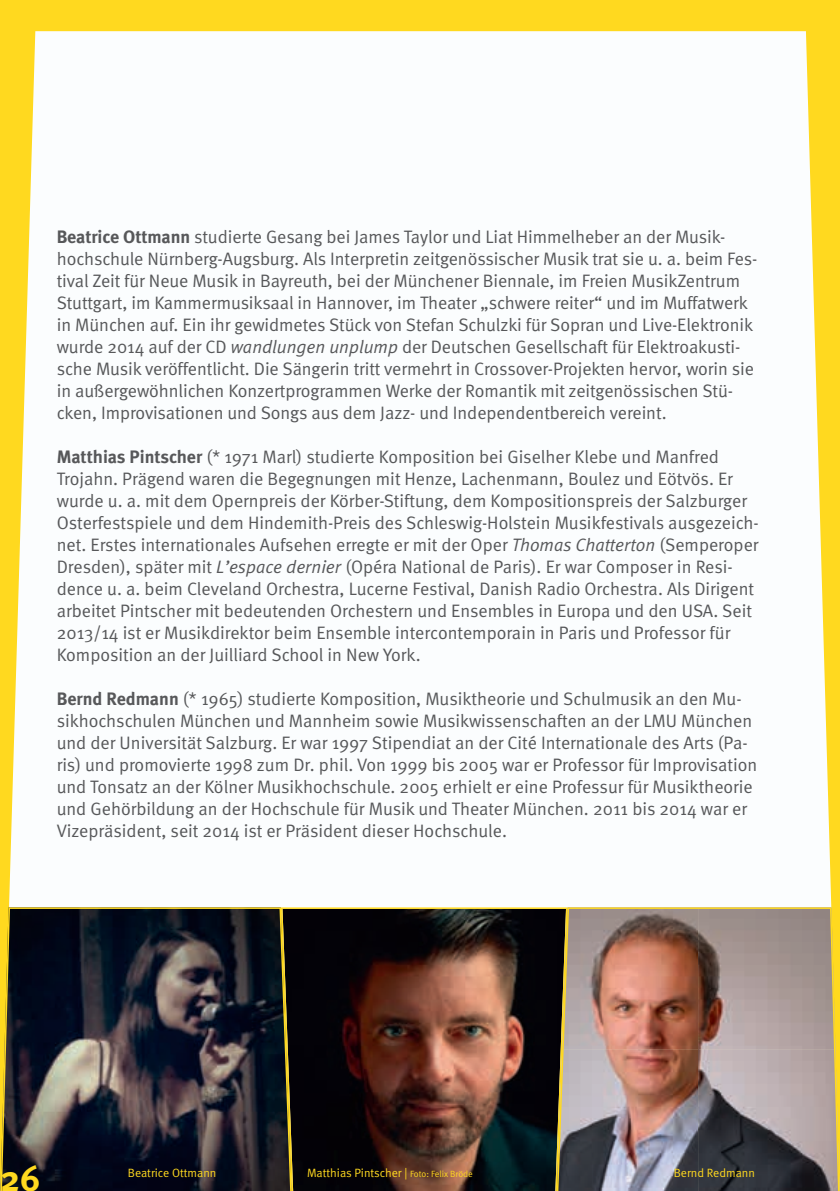
<style>
.page{position:relative;width:840px;height:1191px;background:#fff}
.page>*{position:absolute;margin:0;border:0;box-sizing:border-box;transform-origin:0 0}
.t1{font:700 36px "Meta";color:#ffd91f}
.t2{font:18px/22px "Meta Normal";letter-spacing:-.005em;color:#57585a}
.t3{font:12px "Meta Normal";color:#ffd91f}
.s1{font-family:"Meta";font-weight:700}
.s2{font-style:italic}
.s3{font-size:9px}
</style>
<div class="page">
<div style="left:0;top:0;width:839px;height:1191px;background:#ffd91f"></div>
<div style="left:9px;top:31px;width:823px;height:876px;background:#fbfdfe"></div>
<svg style="left:0;top:907px;width:281px;height:284px;background:#2e2d33"></svg>
<svg style="left:281px;top:907px;width:275px;height:284px;background:#3a261f"></svg>
<img style="left:556px;top:907px;width:283px;height:284px">
<p class="t2" style="left:57px;top:225px;width:701px"><span class="s1">Beatrice Ottmann</span> studierte Gesang bei James Taylor und Liat Himmelheber an der Musik&shy;hochschule Nürnberg-Augsburg. Als Interpretin zeitgenössischer Musik trat sie u. a. beim Fes&shy;tival Zeit für Neue Musik in Bayreuth, bei der Münchener Biennale, im Freien MusikZentrum Stuttgart, im Kammermusiksaal in Hannover, im Theater „schwere reiter“ und im Muffatwerk in München auf. Ein ihr gewidmetes Stück von Stefan Schulzki für Sopran und Live-Elektronik wurde 2014 auf der CD <span class="s2">wandlungen unplump</span> der Deutschen Gesellschaft für Elektroakusti&shy;sche Musik veröffentlicht. Die Sängerin tritt vermehrt in Crossover-Projekten hervor, worin sie in außergewöhnlichen Konzertprogrammen Werke der Romantik mit zeitgenössischen Stü&shy;cken, Improvisationen und Songs aus dem Jazz- und Independentbereich vereint.</p>
<p class="t2" style="left:57px;top:445px;width:703px"><span class="s1">Matthias Pintscher</span> (* 1971 Marl) studierte Komposition bei Giselher Klebe und Manfred Trojahn. Prägend waren die Begegnungen mit Henze, Lachenmann, Boulez und Eötvös. Er wurde u. a. mit dem Opernpreis der Körber-Stiftung, dem Kompositionspreis der Salzburger Osterfestspiele und dem Hindemith-Preis des Schleswig-Holstein Musikfestivals ausgezeich&shy;net. Erstes internationales Aufsehen erregte er mit der Oper <span class="s2">Thomas Chatterton</span> (Semperoper Dresden), später mit <span class="s2">L’espace dernier</span> (Opéra National de Paris). Er war Composer in Resi&shy;dence u. a. beim Cleveland Orchestra, Lucerne Festival, Danish Radio Orchestra. Als Dirigent arbeitet Pintscher mit bedeutenden Orchestern und Ensembles in Europa und den USA. Seit 2013/14 ist er Musikdirektor beim Ensemble intercontemporain in Paris und Professor für Komposition an der Juilliard School in New York.</p>
<p class="t2" style="left:57px;top:687px;width:701px"><span class="s1">Bernd Redmann</span> (* 1965) studierte Komposition, Musiktheorie und Schulmusik an den Mu&shy;sikhochschulen München und Mannheim sowie Musikwissenschaften an der LMU München und der Universität Salzburg. Er war 1997 Stipendiat an der Cité Internationale des Arts (Pa&shy;ris) und promovierte 1998 zum Dr. phil. Von 1999 bis 2005 war er Professor für Improvisation und Tonsatz an der Kölner Musikhochschule. 2005 erhielt er eine Professur für Musiktheorie und Gehörbildung an der Hochschule für Musik und Theater München. 2011 bis 2014 war er Vizepräsident, seit 2014 ist er Präsident dieser Hochschule.</p>
<h1 class="t1" style="left:0;top:1157px;width:42px">26</h1>
<p class="t3" style="left:128px;top:1165px;width:90px">Beatrice Ottmann</p>
<p class="t3" style="left:307px;top:1165px;width:167px">Matthias Pintscher | <span class="s3">Foto: Felix Bröde</span></p>
<p class="t3" style="left:673px;top:1165px;width:83px">Bernd Redmann</p>
</div>
